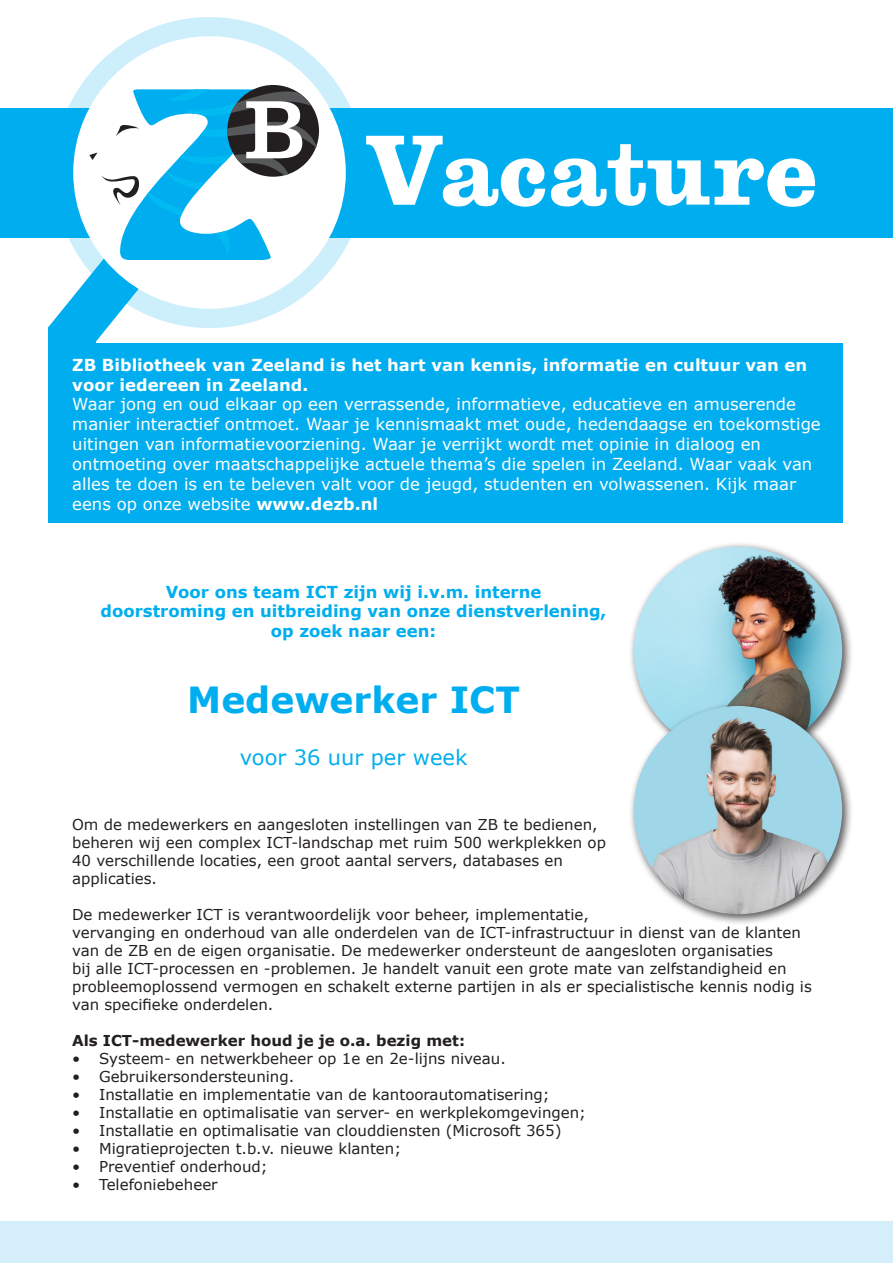
<style>
.page{position:relative;width:893px;height:1263px;background:#fff}
.page>*{position:absolute;margin:0;border:0;box-sizing:border-box;transform-origin:0 0}
.Titel{font:103.5px "Egizio Bld";color:#fff}
.platte_tekst{font:700 36px "Verdana";color:#00aeef}
.platte_tekst-2{font:21px "Verdana";color:#00aeef}
.t1{font:16.5px/19.8px "Verdana";color:#fff}
.platte_tekst-3{font:700 16.5px "Verdana";color:#00aeef}
.t2{font:700 16.5px/19.8px "Verdana";color:#fff}
.platte_tekst-4{font:15px/18px "Verdana";color:#231f20}
.platte_tekst-5{font:700 15px "Verdana";color:#231f20}
.s1{font-weight:700}
</style>
<div class="page">
<div style="left:49px;top:343px;width:794px;height:180px;background:#00aeef"></div>
<div style="left:0;top:108px;width:893px;height:129px;background:#00aeef"></div>
<svg style="left:54px;top:17px;width:311px;height:311px;fill:#cdeffb"></svg>
<div style="left:73px;top:36px;width:273px;height:273px;background:#fff;border-radius:50%"></div>
<div style="left:227px;top:85px;width:92px;height:92px;background:#231f20;border-radius:50%"></div>
<svg style="left:49px;top:89px;width:267px;height:253px"></svg>
<div style="left:49px;top:327px;width:47px;height:31px;background:#00aeef"></div>
<div style="left:0;top:1221px;width:893px;height:42px;background:#d4effb"></div>
<div style="left:629px;top:541px;width:224px;height:225px;background:#231f20;opacity:.75"></div>
<img style="left:634px;top:546px;width:208px;height:209px;border-radius:104px">
<div style="left:629px;top:701px;width:224px;height:224px;background:#231f20;opacity:.75"></div>
<img style="left:634px;top:706px;width:208px;height:208px;border-radius:104px">
<p class="Titel" style="left:365px;top:104px;width:453px">Vacature</p>
<p class="t2" style="left:72px;top:355px;width:737px">ZB Bibliotheek van Zeeland is het hart van kennis, informatie en cultuur van en voor iedereen in Zeeland.</p>
<p class="t1" style="left:72px;top:394px;width:750px">Waar jong en oud elkaar op een verrassende, informatieve, educatieve en amuserende manier interactief ontmoet. Waar je kennismaakt met oude, hedendaagse en toekomstige uitingen van informatievoorziening. Waar je verrijkt wordt met opinie in dialoog en ontmoeting over maatschappelijke actuele thema’s die spelen in Zeeland. Waar vaak van alles te doen is en te beleven valt voor de jeugd, studenten en volwassenen. Kijk maar eens op onze website <span class="s1">www.dezb.nl</span></p>
<p class="platte_tekst-3" style="left:166px;top:580px;width:377px">Voor ons team ICT zijn wij i.v.m. interne</p>
<p class="platte_tekst-3" style="left:101px;top:600px;width:507px">doorstroming en uitbreiding van onze dienstverlening,</p>
<p class="platte_tekst-3" style="left:271px;top:619px;width:167px">op zoek naar een:</p>
<p class="platte_tekst" style="left:187px;top:674px;width:334px">Medewerker ICT</p>
<p class="platte_tekst-2" style="left:240px;top:743px;width:229px">voor 36 uur per week</p>
<p class="platte_tekst-4" style="left:72px;top:815px;width:535px">Om de medewerkers en aangesloten instellingen van ZB te bedienen, beheren wij een complex ICT-landschap met ruim 500 werkplekken op</p>
<p class="platte_tekst-4" style="left:72px;top:851px;width:492px">40 verschillende locaties, een groot aantal servers, databases en applicaties.</p>
<p class="platte_tekst-4" style="left:72px;top:905px;width:741px">De medewerker ICT is verantwoordelijk voor beheer, implementatie,<br>vervanging en onderhoud van alle onderdelen van de ICT-infrastructuur in dienst van de klanten van de ZB en de eigen organisatie. De medewerker ondersteunt de aangesloten organisaties<br>bij alle ICT-processen en -problemen. Je handelt vanuit een grote mate van zelfstandigheid en probleemoplossend vermogen en schakelt externe partijen in als er specialistische kennis nodig is van specifieke onderdelen.</p>
<p class="platte_tekst-5" style="left:72px;top:1030px;width:394px">Als ICT-medewerker houd je je o.a. bezig met:</p>
<p class="platte_tekst-4" style="left:72px;top:1049px;width:435px">• Systeem- en netwerkbeheer op 1e en 2e-lijns niveau.</p>
<p class="platte_tekst-4" style="left:72px;top:1067px;width:224px">• Gebruikersondersteuning.</p>
<p class="platte_tekst-4" style="left:72px;top:1085px;width:479px">• Installatie en implementatie van de kantoorautomatisering;</p>
<p class="platte_tekst-4" style="left:72px;top:1103px;width:515px">• Installatie en optimalisatie van server- en werkplekomgevingen;</p>
<p class="platte_tekst-4" style="left:72px;top:1121px;width:491px">• Installatie en optimalisatie van clouddiensten (Microsoft 365)</p>
<p class="platte_tekst-4" style="left:72px;top:1139px;width:331px">• Migratieprojecten t.b.v. nieuwe klanten;</p>
<p class="platte_tekst-4" style="left:72px;top:1157px;width:197px">• Preventief onderhoud;</p>
<p class="platte_tekst-4" style="left:72px;top:1175px;width:147px">• Telefoniebeheer</p>
</div>
